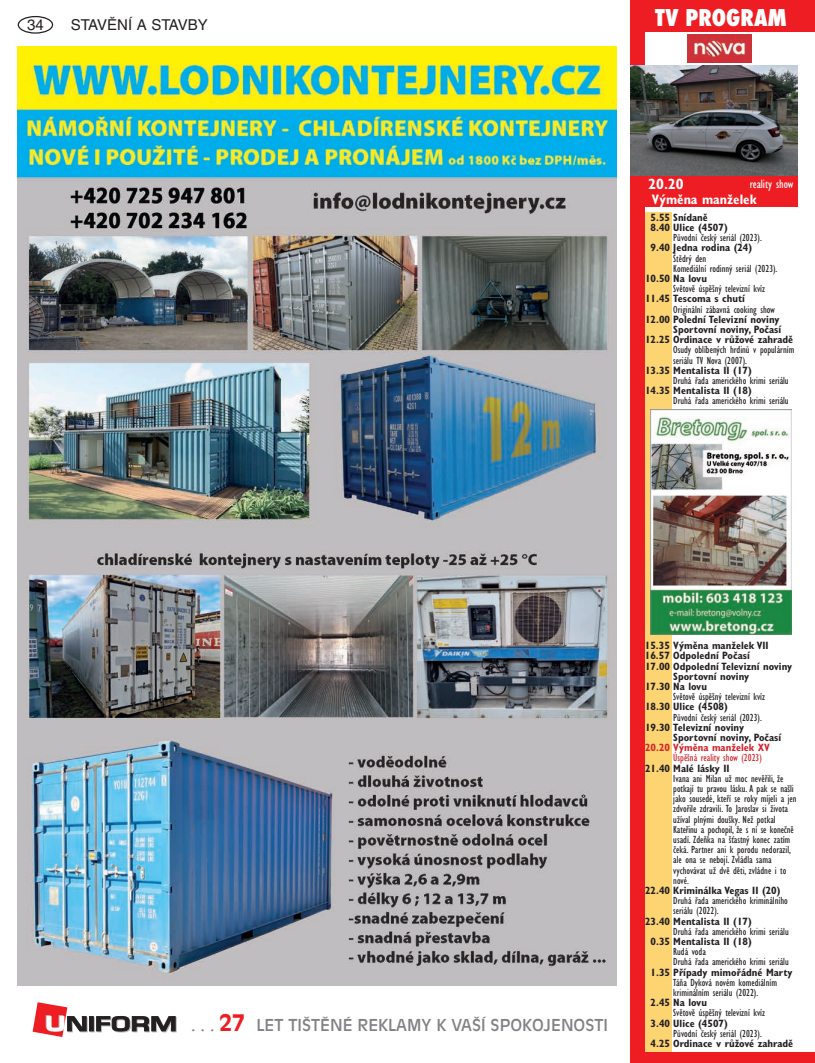
<style>
.page{position:relative;width:815px;height:1063px;background:#fff}
.page>*{position:absolute;margin:0;border:0;box-sizing:border-box;transform-origin:0 0}
.t1{font:800 condensed 22.5px "Futura";color:#fff}
.t2{font:16.25px "Antique Olive CE";color:#808285}
.t3{font:15px "Helvetica CE";color:#231f20}
.t4{font:700 condensed 15px "Gill Sans CE";color:#fff}
.t5{font:700 condensed 13.75px "Gill Sans CE";color:#fff}
.t6{font:condensed 12.5px "Gill Sans CE";color:#fff}
.t7{font:condensed 10.62px/10.2px "Gill Sans CE";color:#231f20}
.t8{font:700 condensed 10.62px/10.2px "Gill Sans CE";color:#231f20}
.t9{font:condensed 10.62px "Gill Sans CE";color:#d1232a}
.t10{font:700 condensed 10.62px "Gill Sans CE";color:#d1232a}
.s1{font-weight:700;font-size:22.5px;color:#ee1d23}
</style>
<div class="page">
<div style="left:18px;top:16px;width:35px;height:18px;border:1px solid #231f20;border-radius:50%"></div>
<svg style="left:90px;top:1017px;width:5px;height:15px"></svg>
<svg style="left:89px;top:1016px;width:5px;height:15px"></svg>
<svg style="left:96px;top:1016px;width:81px;height:16px"></svg>
<svg style="left:33px;top:1002px;width:55px;height:35px"></svg>
<div style="left:631px;top:0;width:184px;height:32px;background:#ee1d23"></div>
<div style="left:631px;top:175px;width:166px;height:32px;background:#ee1d23"></div>
<img style="left:687px;top:34px;width:64px;height:29px">
<div style="left:631px;top:0;width:14px;height:1063px;background:#ee1d23"></div>
<div style="left:631px;top:1052px;width:184px;height:11px;background:#ee1d23"></div>
<div style="left:645px;top:213px;width:26px;height:839px;background:#fdd472"></div>
<img style="left:631px;top:66px;width:166px;height:109px">
<img style="left:18px;top:46px;width:599px;height:939px">
<img style="left:651px;top:409px;width:140px;height:226px">
<h3 class="t3" style="left:27px;top:16px;width:18px">34</h3>
<h3 class="t3" style="left:71px;top:16px;width:138px">STAVĚNÍ A STAVBY</h3>
<h1 class="t1" style="left:655px;top:2px;width:133px">TV PROGRAM</h1>
<h3 class="t4" style="left:648px;top:175px;width:37px">20.20</h3>
<p class="t5" style="left:652px;top:191px;width:106px">Výměna manželek</p>
<p class="t6" style="left:750px;top:176px;width:45px">reality show</p>
<p class="t8" style="left:651px;top:212px;width:79px">5.55 Snídaně<br>8.40 Ulice (4507)</p>
<p class="t7" style="left:673px;top:233px;width:90px">Původní český seriál (2023).</p>
<p class="t8" style="left:651px;top:243px;width:103px">9.40 Jedna rodina (24)</p>
<p class="t7" style="left:673px;top:253px;width:106px">Štědrý den<br>Komediální rodinný seriál (2023).</p>
<p class="t8" style="left:645px;top:273px;width:63px">10.50 Na lovu</p>
<p class="t7" style="left:673px;top:284px;width:93px">Světově úspěšný televizní kvíz</p>
<p class="t8" style="left:645px;top:294px;width:101px">11.45 Tescoma s chutí</p>
<p class="t7" style="left:673px;top:304px;width:103px">Originální zábavná cooking show</p>
<p class="t8" style="left:645px;top:314px;width:136px">12.00 Polední Televizní noviny</p>
<p class="t8" style="left:673px;top:324px;width:109px">Sportovní noviny, Počasí</p>
<p class="t8" style="left:645px;top:335px;width:150px">12.25 Ordinace v růžové zahradě</p>
<p class="t7" style="left:673px;top:345px;width:123px">Osudy oblíbených hrdinů v populárním seriálu TV Nova (2007).</p>
<p class="t8" style="left:645px;top:365px;width:108px">13.35 Mentalista II (17)</p>
<p class="t7" style="left:673px;top:375px;width:117px">Druhá řada amerického krimi seriálu</p>
<p class="t8" style="left:645px;top:386px;width:108px">14.35 Mentalista II (18)</p>
<p class="t7" style="left:673px;top:396px;width:117px">Druhá řada amerického krimi seriálu</p>
<h2 class="t2" style="left:191px;top:1016px;width:418px">. . . <span class="s1">27</span> LET TIŠTĚNÉ REKLAMY K VAŠÍ SPOKOJENOSTI</h2>
<p class="t8" style="left:645px;top:641px;width:125px">15.35 Výměna manželek VII</p>
<p class="t8" style="left:645px;top:651px;width:106px">16.57 Odpolední Počasí</p>
<p class="t8" style="left:645px;top:661px;width:149px">17.00 Odpolední Televizní noviny</p>
<p class="t8" style="left:673px;top:671px;width:78px">Sportovní noviny</p>
<p class="t8" style="left:645px;top:681px;width:63px">17.30 Na lovu</p>
<p class="t7" style="left:673px;top:692px;width:93px">Světově úspěšný televizní kvíz</p>
<p class="t8" style="left:645px;top:702px;width:84px">18.30 Ulice (4508)</p>
<p class="t7" style="left:673px;top:712px;width:90px">Původní český seriál (2023).</p>
<p class="t8" style="left:673px;top:722px;width:109px;text-indent:-28px">19.30 Televizní noviny<br>Sportovní noviny, Počasí</p>
<p class="t10" style="left:645px;top:741px;width:126px">20.20 Výměna manželek XV</p>
<p class="t9" style="left:673px;top:752px;width:90px">Úspěšná reality show (2023)</p>
<p class="t8" style="left:645px;top:763px;width:86px">21.40 Malé lásky II</p>
<p class="t7" style="left:673px;top:773px;width:125px">Ivana ani Milan už moc nevěřili, že potkají tu pravou lásku. A pak se našli jako sousedé, kteří se roky míjeli a jen zdvořile zdravili. To Jaroslav si života užíval plnými doušky. Než potkal Kateřinu a pochopil, že s ní se konečně usadí. Zdeňka na šťastný konec zatím čeká. Partner ani k porodu nedorazil, ale ona se nebojí. Zvládla sama vychovávat už dvě děti, zvládne i to nové.</p>
<p class="t8" style="left:645px;top:885px;width:137px">22.40 Kriminálka Vegas II (20)</p>
<p class="t7" style="left:673px;top:896px;width:116px">Druhá řada amerického kriminálního seriálu (2022).</p>
<p class="t8" style="left:645px;top:916px;width:108px">23.40 Mentalista II (17)</p>
<p class="t7" style="left:673px;top:926px;width:117px">Druhá řada amerického krimi seriálu</p>
<p class="t8" style="left:651px;top:936px;width:103px">0.35 Mentalista II (18)</p>
<p class="t7" style="left:673px;top:947px;width:117px">Rudá voda<br>Druhá řada amerického krimi seriálu</p>
<p class="t8" style="left:651px;top:967px;width:143px">1.35 Případy mimořádné Marty</p>
<p class="t7" style="left:673px;top:977px;width:105px">Táňa Dyková novém komediálním kriminálním seriálu (2022).</p>
<p class="t8" style="left:651px;top:998px;width:58px">2.45 Na lovu</p>
<p class="t7" style="left:673px;top:1008px;width:93px">Světově úspěšný televizní kvíz</p>
<p class="t8" style="left:651px;top:1018px;width:79px">3.40 Ulice (4507)</p>
<p class="t7" style="left:673px;top:1028px;width:90px">Původní český seriál (2023).</p>
<p class="t8" style="left:651px;top:1038px;width:144px">4.25 Ordinace v růžové zahradě</p>
</div>
